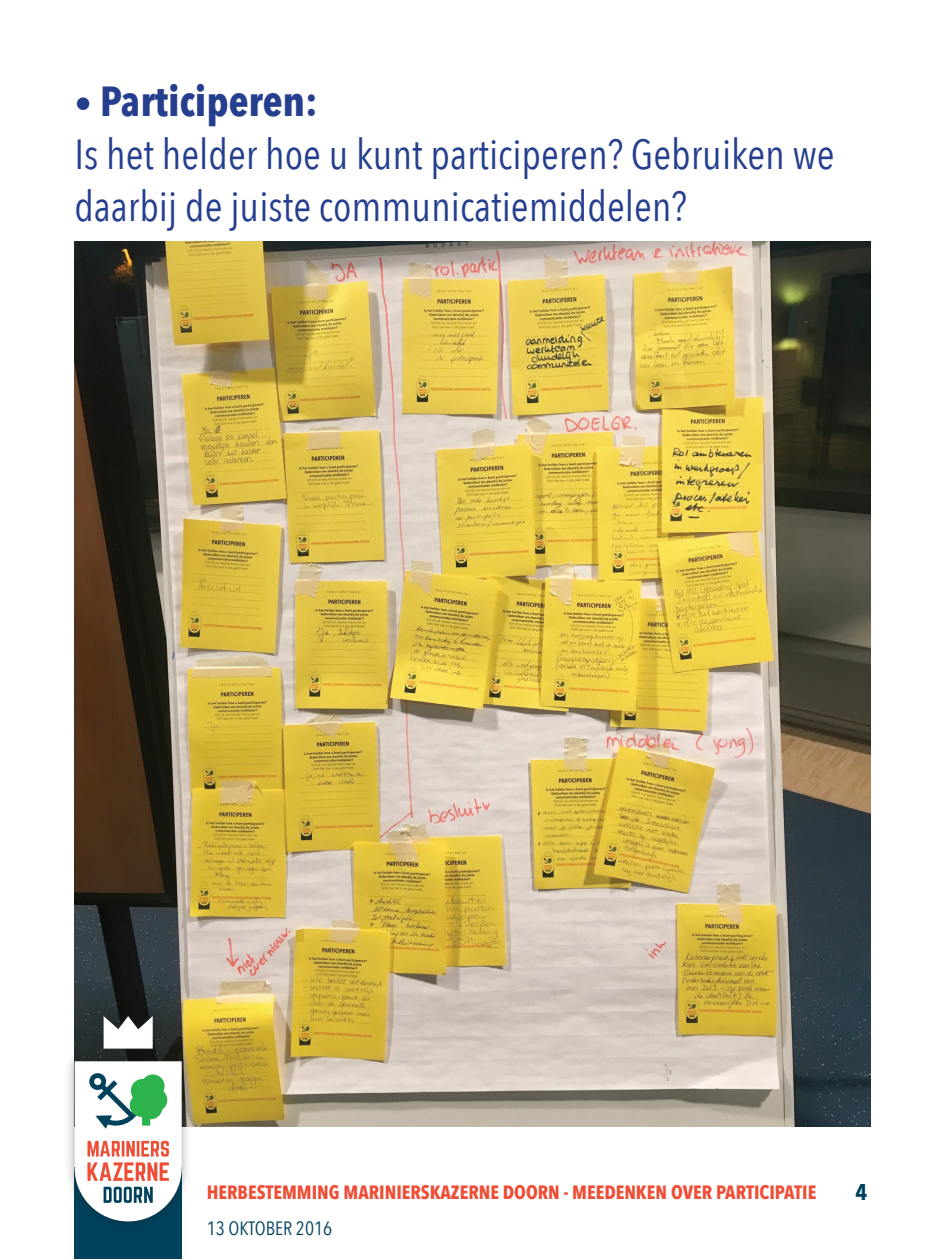
<style>
.page{position:relative;width:945px;height:1260px;background:#fff}
.page>*{position:absolute;margin:0;border:0;box-sizing:border-box;transform-origin:0 0}
.t1{font:42px/52.5px "Avenir Next Condensed";color:#253f8e}
.t2{font:700 22.75px "Avenir Next Condensed";color:#00425c}
.t3{font:700 19.25px "Avenir Next Condensed";color:#ef4d35}
.t4{font:19.25px "Avenir Next Condensed";color:#00425c}
.s1{font-weight:700;font-size:35px}
.s2{font-weight:700}
</style>
<div class="page">
<img style="left:74px;top:241px;width:797px;height:886px">
<div style="left:74px;top:1168px;width:108px;height:91px;background:#00425c"></div>
<div style="left:64px;top:1051px;width:128px;height:181px;background:#231f20;opacity:.4"></div>
<div style="left:93px;top:1007px;width:70px;height:53px;background:#231f20;opacity:.4"></div>
<svg style="left:104px;top:1016px;width:49px;height:33px"></svg>
<svg style="left:75px;top:1061px;width:107px;height:160px"></svg>
<p class="t1" style="left:74px;top:73px;width:762px"><span class="s1">•</span> <span class="s2">PARTICIPEREN:<br></span>Is het helder hoe u kunt participeren? Gebruiken we daarbij de juiste communicatiemiddelen?</p>
<p class="t3" style="left:207px;top:1181px;width:611px">HERBESTEMMING MARINIERSKAZERNE DOORN - MEEDENKEN OVER PARTICIPATIE</p>
<p class="t4" style="left:207px;top:1212px;width:127px">13 oktober 2016</p>
<p class="t2" style="left:855px;top:1179px;width:13px">4</p>
</div>
